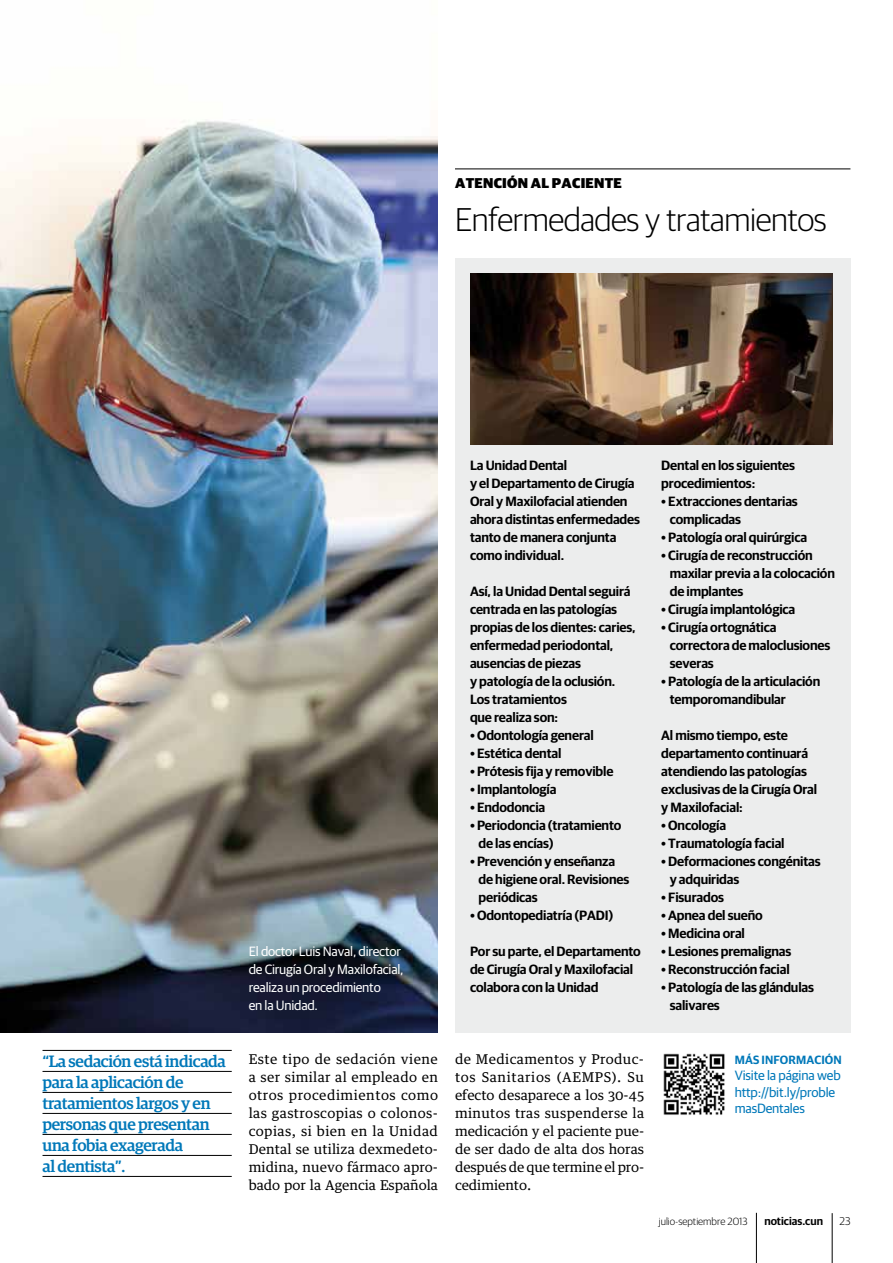
<style>
.page{position:relative;width:893px;height:1263px;background:#fff}
.page>*{position:absolute;margin:0;border:0;box-sizing:border-box;transform-origin:0 0}
.t1{font:300 33px "Guardian Sans";letter-spacing:-.015em;color:#000}
.t2{font:500 16.5px/21px "Guardian Egyp";letter-spacing:-.02em;color:#0078b9}
.t3{font:900 14.25px "Guardian Sans";letter-spacing:.02em;color:#000}
.t4{font:600 13.5px/18px "Guardian Sans";letter-spacing:-.01em;color:#000}
.t5{font:13.5px/18px "Guardian Text Egyp";letter-spacing:-.005em;color:#000;text-align:justify}
.t6{font:13.5px/18px "Guardian Sans";letter-spacing:-.015em;color:#fff}
.t7{font:13.5px/16.5px "Guardian Sans";letter-spacing:-.01em;color:#0078b9}
.t8{font:600 12px "Guardian Sans";letter-spacing:.01em;color:#0078b9}
.t9{font:600 11.25px "Guardian Sans";color:#000}
.t10{font:300 11.25px "Guardian Sans";color:#000}
.t11{font:300 10.5px "Guardian Sans";color:#000}
</style>
<div class="page">
<div style="left:455px;top:259px;width:395px;height:190px;background:#eceded"></div>
<hr style="left:832px;top:1213px;width:1px;height:50px;background:#000">
<hr style="left:756px;top:1213px;width:1px;height:50px;background:#000">
<img style="left:0;top:120px;width:438px;height:913px">
<hr style="left:43px;top:1050px;width:189px;height:1px;background:#000">
<hr style="left:43px;top:1071px;width:189px;height:1px;background:#000">
<hr style="left:43px;top:1092px;width:189px;height:1px;background:#000">
<hr style="left:43px;top:1113px;width:189px;height:1px;background:#000">
<hr style="left:43px;top:1134px;width:189px;height:1px;background:#000">
<hr style="left:43px;top:1155px;width:189px;height:1px;background:#000">
<hr style="left:43px;top:1176px;width:189px;height:1px;background:#000">
<hr style="left:455px;top:169px;width:395px;height:1px;background:#000">
<img style="left:663px;top:1053px;width:62px;height:62px">
<div style="left:455px;top:439px;width:395px;height:594px;background:#eceded"></div>
<img style="left:470px;top:274px;width:363px;height:171px">
<p class="t3" style="left:455px;top:172px;width:168px">ATENCIÓN AL PACIENTE</p>
<h1 class="t1" style="left:455px;top:197px;width:373px">Enfermedades y tratamientos</h1>
<p class="t2" style="left:43px;top:1049px;width:185px">“La sedación está indicada para la aplicación de tratamientos largos y en personas que presentan una fobia exagerada<br>al dentista”.</p>
<p class="t6" style="left:249px;top:941px;width:156px">El doctor Luis Naval, director de Cirugía Oral y Maxilofacial, realiza un procedimiento<br>en la Unidad.</p>
<p class="t4" style="left:470px;top:455px;width:172px">La Unidad Dental<br>y el Departamento de Cirugía<br>Oral y Maxilofacial atienden ahora distintas enfermedades tanto de manera conjunta como individual.</p>
<p class="t4" style="left:470px;top:581px;width:167px">Así, la Unidad Dental seguirá centrada en las patologías propias de los dientes: caries, enfermedad periodontal, ausencias de piezas<br>y patología de la oclusión.<br>Los tratamientos<br>que realiza son:</p>
<p class="t4" style="left:470px;top:725px;width:125px">• Odontología general</p>
<p class="t4" style="left:470px;top:743px;width:93px">• Estética dental</p>
<p class="t4" style="left:470px;top:761px;width:145px">• Prótesis fija y removible</p>
<p class="t4" style="left:470px;top:779px;width:88px">• Implantología</p>
<p class="t4" style="left:470px;top:797px;width:77px">• Endodoncia</p>
<p class="t4" style="left:478px;top:815px;width:144px;text-indent:-9px">• Periodoncia (tratamiento de las encías)</p>
<p class="t4" style="left:478px;top:851px;width:152px;text-indent:-9px">• Prevención y enseñanza de higiene oral. Revisiones periódicas</p>
<p class="t4" style="left:470px;top:905px;width:145px">• Odontopediatría (PADI)</p>
<p class="t4" style="left:470px;top:941px;width:172px">Por su parte, el Departamento de Cirugía Oral y Maxilofacial colabora con la Unidad</p>
<p class="t4" style="left:661px;top:455px;width:135px">Dental en los siguientes procedimientos:</p>
<p class="t4" style="left:670px;top:491px;width:130px;text-indent:-9px">• Extracciones dentarias complicadas</p>
<p class="t4" style="left:661px;top:527px;width:147px">• Patología oral quirúrgica</p>
<p class="t4" style="left:670px;top:545px;width:167px;text-indent:-9px">• Cirugía de reconstrucción maxilar previa a la colocación de implantes</p>
<p class="t4" style="left:661px;top:599px;width:136px">• Cirugía implantológica</p>
<p class="t4" style="left:670px;top:617px;width:162px;text-indent:-9px">• Cirugía ortognática correctora de maloclusiones severas</p>
<p class="t4" style="left:670px;top:671px;width:152px;text-indent:-9px">• Patología de la articulación temporomandibular</p>
<p class="t4" style="left:661px;top:725px;width:157px">Al mismo tiempo, este departamento continuará atendiendo las patologías exclusivas de la Cirugía Oral y Maxilofacial:</p>
<p class="t4" style="left:661px;top:815px;width:66px">• Oncología</p>
<p class="t4" style="left:661px;top:833px;width:125px">• Traumatología facial</p>
<p class="t4" style="left:670px;top:851px;width:152px;text-indent:-9px">• Deformaciones congénitas y adquiridas</p>
<p class="t4" style="left:661px;top:887px;width:64px">• Fisurados</p>
<p class="t4" style="left:661px;top:905px;width:103px">• Apnea del sueño</p>
<p class="t4" style="left:661px;top:923px;width:85px">• Medicina oral</p>
<p class="t4" style="left:661px;top:941px;width:132px">• Lesiones premalignas</p>
<p class="t4" style="left:661px;top:959px;width:130px">• Reconstrucción facial</p>
<p class="t4" style="left:670px;top:977px;width:146px;text-indent:-9px">• Patología de las glándulas salivares</p>
<p class="t5" style="left:249px;top:1049px;width:191px">Este tipo de sedación viene a ser similar al empleado en otros procedimientos como las gastroscopias o colonos&shy;copias, si bien en la Unidad Dental se utiliza dexmedeto&shy;midina, nuevo fármaco apro&shy;bado por la Agencia Española</p>
<p class="t5" style="left:455px;top:1049px;width:191px">de Medicamentos y Produc&shy;tos Sanitarios (AEMPS). Su efecto desaparece a los 30-45 minutos tras suspenderse la medicación y el paciente pue&shy;de ser dado de alta dos horas después de que termine el pro&shy;cedimiento.</p>
<p class="t8" style="left:735px;top:1051px;width:62px">Más informaci</p>
<p class="t8" style="left:825px;top:1051px;width:17px">ón</p>
<p class="t7" style="left:735px;top:1066px;width:108px">Visite la página web http://bit.ly/proble masDentales</p>
<p class="t11" style="left:659px;top:1214px;width:90px">julio-septiembre 2013</p>
<p class="t9" style="left:764px;top:1212px;width:60px">noticias.cun</p>
<p class="t10" style="left:840px;top:1213px;width:13px">23</p>
</div>
